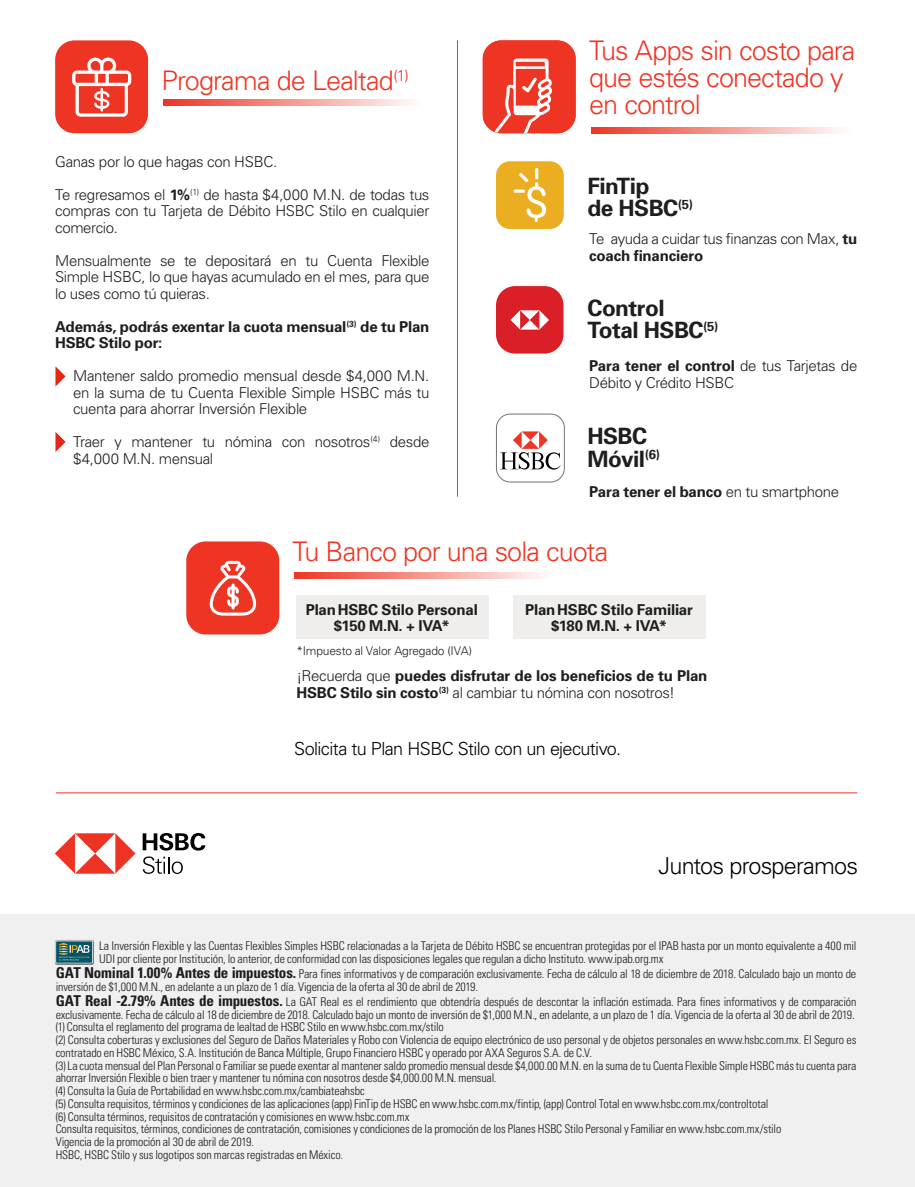
<style>
.page{position:relative;width:915px;height:1187px;background:#fff}
.page>*{position:absolute;margin:0;border:0;box-sizing:border-box;transform-origin:0 0}
.t1{font:300 27px/27px "Univers";letter-spacing:-.035em;color:#ee3524}
.t2{font:300 23.4px "Univers";letter-spacing:-.035em;color:#000}
.t3{font:700 22.5px/22.5px "Univers";letter-spacing:-.02em;color:#1e1e1c}
.t4{font:300 18px "Univers";letter-spacing:-.035em;color:#000}
.t5{font:300 15px/16.5px "Univers";letter-spacing:-.025em;color:#1e1e1c;text-align:justify}
.t6{font:700 15px/16.5px "Univers";letter-spacing:-.01em;color:#1e1e1c}
.t7{font:300 condensed 12px/12.8px "Univers";letter-spacing:-.01em;color:#1d1d1b}
.t8{font:300 12px "Univers";letter-spacing:-.015em;color:#1e1e1c}
.s1{font-weight:700}
.s2{font-weight:300}
.s3{font-weight:700;font-size:15px}
</style>
<div class="page">
<div style="left:0;top:914px;width:914px;height:272px;background:#f0f0f0"></div>
<svg style="left:163px;top:99px;width:248px;height:6px"></svg>
<svg style="left:55px;top:366px;width:11px;height:20px"></svg>
<svg style="left:55px;top:432px;width:11px;height:20px"></svg>
<img style="left:54px;top:940px;width:40px;height:25px">
<svg style="left:55px;top:940px;width:38px;height:23px"></svg>
<hr style="left:56px;top:792px;width:801px;height:1px;background:#ee3524">
<svg style="left:143px;top:833px;width:62px;height:17px"></svg>
<svg style="left:55px;top:833px;width:80px;height:40px"></svg>
<svg style="left:143px;top:856px;width:40px;height:17px"></svg>
<div style="left:55px;top:40px;width:93px;height:93px;background:#ee3524;border-radius:19px"></div>
<svg style="left:72px;top:57px;width:59px;height:60px"></svg>
<svg style="left:591px;top:127px;width:247px;height:6px"></svg>
<div style="left:496px;top:161px;width:67px;height:68px;background:#ebae20;border-radius:14px"></div>
<svg style="left:519px;top:168px;width:27px;height:54px"></svg>
<svg style="left:513px;top:189px;width:11px;height:4px"></svg>
<hr style="left:457px;top:40px;width:1px;height:456px;background:#ee3524">
<div style="left:482px;top:40px;width:93px;height:93px;background:#ee3524;border-radius:18px"></div>
<svg style="left:494px;top:58px;width:58px;height:75px"></svg>
<div style="left:496px;top:286px;width:67px;height:67px;background:#db1f26;border-radius:19px"></div>
<svg style="left:510px;top:310px;width:39px;height:19px"></svg>
<div style="left:296px;top:595px;width:192px;height:44px;background:#efeeec"></div>
<div style="left:513px;top:595px;width:192px;height:44px;background:#efeeec"></div>
<svg style="left:294px;top:572px;width:248px;height:6px"></svg>
<div style="left:186px;top:541px;width:93px;height:93px;background:#ee3524;border-radius:19px"></div>
<svg style="left:209px;top:561px;width:47px;height:54px"></svg>
<div style="left:496px;top:414px;width:68px;height:68px;border:1px solid #717375;border-radius:14px"></div>
<svg style="left:500px;top:431px;width:60px;height:38px"></svg>
<h1 class="t1" style="left:161px;top:66px;width:249px">Programa de Lealtad<sup>(1)</sup></h1>
<p class="t5" style="left:55px;top:153px;width:224px">Ganas por lo que hagas con HSBC.</p>
<p class="t5" style="left:55px;top:186px;width:375px">Te regresamos el <span class="s1">1%</span><sup>(1)</sup> de hasta $4,000 M.N. de todas tus compras con tu Tarjeta de Débito HSBC Stilo en cualquier comercio.</p>
<p class="t5" style="left:55px;top:252px;width:376px">Mensualmente se te depositará en tu Cuenta Flexible Simple HSBC, lo que hayas acumulado en el mes, para que lo uses como tú quieras.</p>
<p class="t6" style="left:55px;top:317px;width:375px">Además, podrás exentar la cuota mensual<sup>(3)</sup> de tu Plan<br>HSBC Stilo por:</p>
<p class="t5" style="left:73px;top:367px;width:358px">Mantener saldo promedio mensual desde $4,000 M.N. en la suma de tu Cuenta Flexible Simple HSBC más tu cuenta para ahorrar Inversión Flexible</p>
<p class="t5" style="left:73px;top:433px;width:358px">Traer y mantener tu nómina con nosotros<sup>(4)</sup> desde $4,000 M.N. mensual</p>
<h1 class="t1" style="left:589px;top:37px;width:268px">Tus Apps sin costo para que estés conectado y en control</h1>
<h3 class="t3" style="left:587px;top:174px;width:107px">FinTip<br>de HSBC<sup>(5)</sup></h3>
<p class="t5" style="left:589px;top:230px;width:269px">Te ayuda a cuidar tus finanzas con Max, <span class="s1">tu coach financiero</span></p>
<h3 class="t3" style="left:587px;top:295px;width:132px">Control<br>Total HSBC<sup>(5)</sup></h3>
<p class="t5" style="left:589px;top:357px;width:269px"><span class="s1">Para tener el control</span> de tus Tarjetas de<br>Débito y Crédito HSBC</p>
<h3 class="t3" style="left:587px;top:424px;width:74px">HSBC<br>Móvil<sup>(6)</sup></h3>
<p class="t6" style="left:589px;top:482px;width:251px">Para tener el banco <span class="s2">en tu smartphone</span></p>
<h1 class="t1" style="left:292px;top:537px;width:317px">Tu Banco por una sola cuota</h1>
<p class="t6" style="left:306px;top:600px;width:173px;text-align:center">PlanHSBC Stilo Personal $150 M.N. + IVA*</p>
<p class="t6" style="left:525px;top:600px;width:169px;text-align:center">PlanHSBC Stilo Familiar $180 M.N. + IVA*</p>
<p class="t8" style="left:296px;top:643px;width:177px">*Impuesto al Valor Agregado (IVA)</p>
<p class="t6" style="left:296px;top:667px;width:412px"><span class="s2">¡Recuerda que</span> puedes disfrutar de los beneficios de tu Plan<br>HSBC Stilo sin costo<sup>(3)</sup> <span class="s2">al cambiar tu nómina con nosotros!</span></p>
<h3 class="t4" style="left:294px;top:738px;width:328px">Solicita tu Plan HSBC Stilo con un ejecutivo.</h3>
<h2 class="t2" style="left:658px;top:851px;width:201px">Juntos prosperamos</h2>
<p class="t7" style="left:99px;top:939px;width:758px">La Inversión Flexible y las Cuentas Flexibles Simples HSBC relacionadas a la Tarjeta de Débito HSBC se encuentran protegidas por el IPAB hasta por un monto equivalente a 400 mil<br>UDI por cliente por Institución, lo anterior, de conformidad con las disposiciones legales que regulan a dicho Instituto. www.ipab.org.mx</p>
<p class="t7" style="left:56px;top:967px;width:801px"><span class="s3">GAT Nominal 1.00% Antes de impuestos.</span> Para fines informativos y de comparación exclusivamente. Fecha de cálculo al 18 de diciembre de 2018. Calculado bajo un monto de inversión de $1,000 M.N., en adelante a un plazo de 1 día. Vigencia de la oferta al 30 de abril de 2019.</p>
<p class="t7" style="left:56px;top:995px;width:801px"><span class="s3">GAT Real -2.79% Antes de impuestos.</span> La GAT Real es el rendimiento que obtendría después de descontar la inflación estimada. Para fines informativos y de comparación exclusivamente. Fecha de cálculo al 18 de diciembre de 2018. Calculado bajo un monto de inversión de $1,000 M.N., en adelante, a un plazo de 1 día. Vigencia de la oferta al 30 de abril de 2019. (1) Consulta el reglamento del programa de lealtad de HSBC Stilo en www.hsbc.com.mx/stilo<br>(2) Consulta coberturas y exclusiones del Seguro de Daños Materiales y Robo con Violencia de equipo electrónico de uso personal y de objetos personales en www.hsbc.com.mx. El Seguro es contratado en HSBC México, S.A. Institución de Banca Múltiple, Grupo Financiero HSBC y operado por AXA Seguros S.A. de C.V.<br>(3) La cuota mensual del Plan Personal o Familiar se puede exentar al mantener saldo promedio mensual desde $4,000.00 M.N. en la suma de tu Cuenta Flexible Simple HSBC más tu cuenta para ahorrar Inversión Flexible o bien traer y mantener tu nómina con nosotros desde $4,000.00 M.N. mensual.<br>(4) Consulta la Guía de Portabilidad en www.hsbc.com.mx/cambiateahsbc<br>(5) Consulta requisitos, términos y condiciones de las aplicaciones (app) FinTip de HSBC en www.hsbc.com.mx/fintip, (app) Control Total en www.hsbc.com.mx/controltotal<br>(6) Consulta términos, requisitos de contratación y comisiones en www.hsbc.com.mx<br>Consulta requisitos, términos, condiciones de contratación, comisiones y condiciones de la promoción de los Planes HSBC Stilo Personal y Familiar en www.hsbc.com.mx/stilo<br>Vigencia de la promoción al 30 de abril de 2019.<br>HSBC, HSBC Stilo y sus logotipos son marcas registradas en México.</p>
</div>
